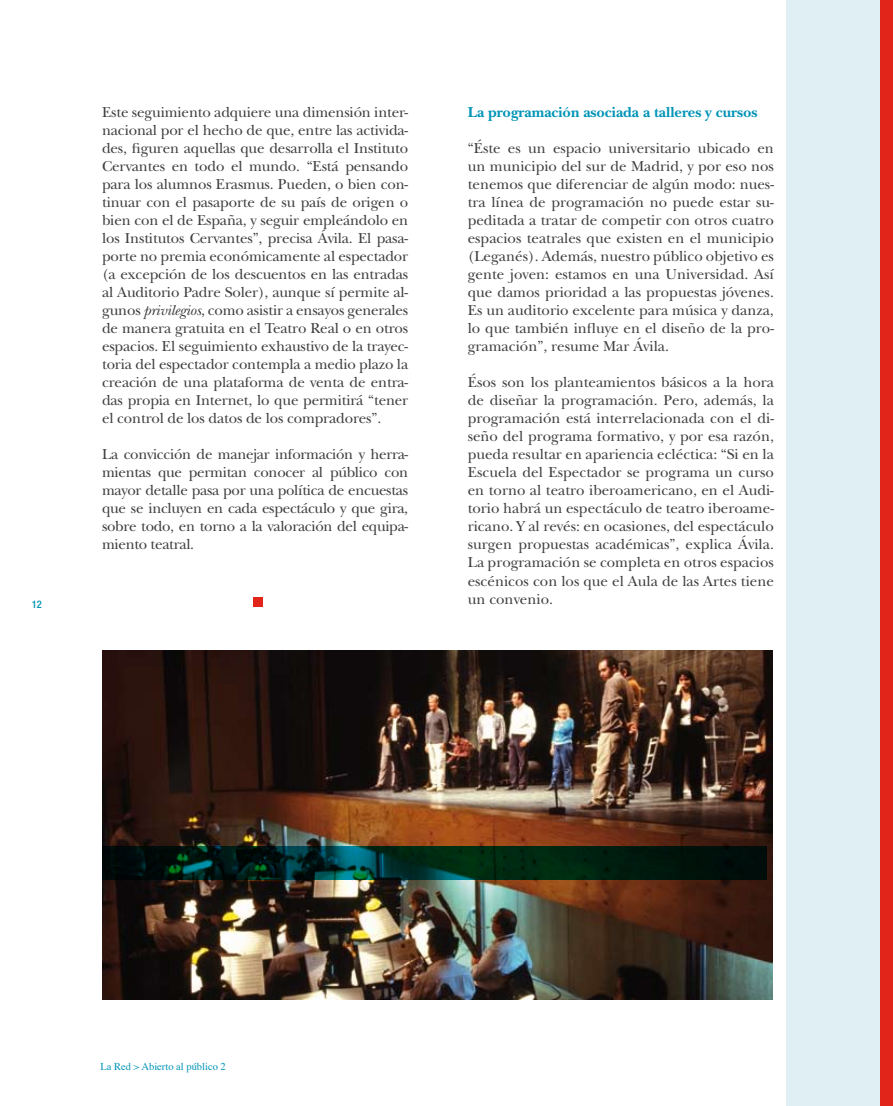
<style>
.page{position:relative;width:893px;height:1106px;background:#fff}
.page>*{position:absolute;margin:0;border:0;box-sizing:border-box;transform-origin:0 0}
.t1{font:15px/18px "New Baskerville";letter-spacing:-.005em;color:#3e3e40;text-align:justify}
.t2{font:700 15px "New Baskerville";color:#0194b7}
.t3{font:10.5px "Times";color:#0194b7}
.t4{font:500 condensed 10.5px "Helvetica Neue LT Std";color:#0194b7}
.s1{font-style:italic}
</style>
<div class="page">
<div style="left:787px;top:0;width:106px;height:1106px;background:#dfeff4"></div>
<img style="left:102px;top:651px;width:671px;height:348px">
<svg style="left:102px;top:846px;width:664px;height:34px;background:#00241b"></svg>
<div style="left:253px;top:597px;width:10px;height:9px;background:#e2251b"></div>
<div style="left:880px;top:0;width:13px;height:1106px;background:#e2251b"></div>
<p class="t4" style="left:32px;top:598px;width:12px">12</p>
<p class="t1" style="left:102px;top:103px;width:308px">Este seguimiento adquiere una dimensión inter&shy;nacional por el hecho de que, entre las activida&shy;des, figuren aquellas que desarrolla el Instituto Cervantes en todo el mundo. “Está pensando para los alumnos Erasmus. Pueden, o bien con&shy;tinuar con el pasaporte de su país de origen o bien con el de España, y seguir empleándolo en los Institutos Cervantes”, precisa Ávila. El pasa&shy;porte no premia económicamente al espectador (a excepción de los descuentos en las entradas al Auditorio Padre Soler), aunque sí permite al&shy;gunos <span class="s1">privilegios</span>, como asistir a ensayos generales de manera gratuita en el Teatro Real o en otros espacios. El seguimiento exhaustivo de la trayec&shy;toria del espectador contempla a medio plazo la creación de una plataforma de venta de entra&shy;das propia en Internet, lo que permitirá “tener el control de los datos de los compradores”.</p>
<p class="t1" style="left:102px;top:445px;width:308px">La convicción de manejar información y herra&shy;mientas que permitan conocer al público con mayor detalle pasa por una política de encuestas que se incluyen en cada espectáculo y que gira, sobre todo, en torno a la valoración del equipa&shy;miento teatral.</p>
<p class="t2" style="left:468px;top:104px;width:291px">La programación asociada a talleres y cursos</p>
<p class="t1" style="left:468px;top:139px;width:308px">“Éste es un espacio universitario ubicado en un municipio del sur de Madrid, y por eso nos tenemos que diferenciar de algún modo: nues&shy;tra línea de programación no puede estar su&shy;peditada a tratar de competir con otros cuatro espacios teatrales que existen en el municipio (Leganés). Además, nuestro público objetivo es gente joven: estamos en una Universidad. Así que damos prioridad a las propuestas jóvenes.<br>Es un auditorio excelente para música y danza, lo que también influye en el diseño de la pro&shy;gramación”, resume Mar Ávila.</p>
<p class="t1" style="left:468px;top:373px;width:308px">Ésos son los planteamientos básicos a la hora de diseñar la programación. Pero, además, la programación está interrelacionada con el di&shy;seño del programa formativo, y por esa razón, pueda resultar en apariencia ecléctica: “Si en la Escuela del Espectador se programa un curso en torno al teatro iberoamericano, en el Audi&shy;torio habrá un espectáculo de teatro iberoame&shy;ricano. Y al revés: en ocasiones, del espectáculo surgen propuestas académicas”, explica Ávila.<br>La programación se completa en otros espacios escénicos con los que el Aula de las Artes tiene un convenio.</p>
<p class="t3" style="left:100px;top:1056px;width:127px">La Red &gt; Abierto al público 2</p>
</div>
